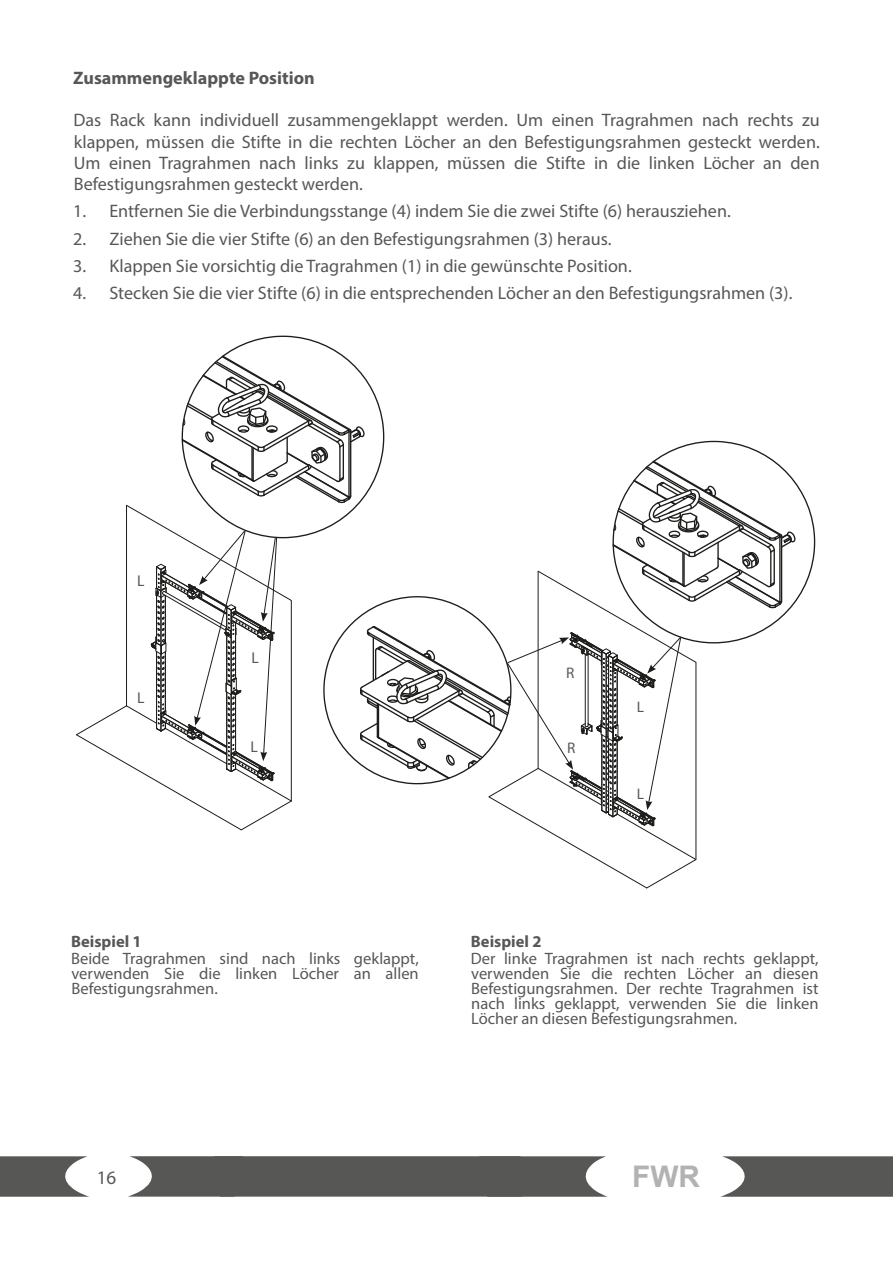
<style>
.page{position:relative;width:893px;height:1263px;background:#fff}
.page>*{position:absolute;margin:0;border:0;box-sizing:border-box;transform-origin:0 0}
.t1{font:700 29.7px "Arial";color:#b2b2b2}
.t2{font:19.05px "Myriad Pro";color:#575756}
.t3{font:18.15px/21.3px "Myriad Pro";color:#575756;text-align:justify}
.Fließtext_Fett{font:700 18.15px "Myriad Pro";color:#575756}
.t4{font:16.5px/15px "Myriad Pro";color:#575756;text-align:justify}
.t5{font:700 16.5px "Myriad Pro";color:#575756}
.t6{font:15.6px "Myriad Pro";color:#575756}
.t7{font:15.3px "Myriad Pro";color:#575756}
</style>
<div class="page">
<svg style="left:76px;top:335px;width:740px;height:553px"></svg>
<svg style="left:0;top:1156px;width:89px;height:41px"></svg>
<svg style="left:720px;top:1156px;width:173px;height:41px;background:#6a6a69"></svg>
<svg style="left:128px;top:1156px;width:480px;height:41px;background:#646463"></svg>
<p class="Fließtext_Fett" style="left:73px;top:66px;width:243px">Zusammengeklappte Position</p>
<p class="t3" style="left:73px;top:109px;width:748px">Das Rack kann individuell zusammengeklappt werden. Um einen Tragrahmen nach rechts zu klappen, müssen die Stifte in die rechten Löcher an den Befestigungsrahmen gesteckt werden.<br>Um einen Tragrahmen nach links zu klappen, müssen die Stifte in die linken Löcher an den Befestigungsrahmen gesteckt werden.</p>
<p class="t3" style="left:73px;top:200px;width:659px">1. Entfernen Sie die Verbindungsstange (4) indem Sie die zwei Stifte (6) herausziehen.</p>
<p class="t3" style="left:73px;top:228px;width:540px">2. Ziehen Sie die vier Stifte (6) an den Befestigungsrahmen (3) heraus.</p>
<p class="t3" style="left:73px;top:255px;width:560px">3. Klappen Sie vorsichtig die Tragrahmen (1) in die gewünschte Position.</p>
<p class="t3" style="left:73px;top:282px;width:721px">4. Stecken Sie die vier Stifte (6) in die entsprechenden Löcher an den Befestigungsrahmen (3).</p>
<p class="t6" style="left:137px;top:571px;width:9px">L</p>
<p class="t6" style="left:137px;top:688px;width:9px">L</p>
<p class="t6" style="left:251px;top:648px;width:9px">L</p>
<p class="t6" style="left:250px;top:737px;width:9px">L</p>
<p class="t7" style="left:566px;top:664px;width:10px">R</p>
<p class="t7" style="left:567px;top:738px;width:10px">R</p>
<p class="t7" style="left:637px;top:697px;width:9px">L</p>
<p class="t7" style="left:637px;top:785px;width:9px">L</p>
<p class="t5" style="left:71px;top:930px;width:72px">Beispiel 1</p>
<p class="t4" style="left:71px;top:951px;width:349px">Beide Tragrahmen sind nach links geklappt, verwenden Sie die linken Löcher an allen Befestigungsrahmen.</p>
<p class="t5" style="left:471px;top:930px;width:72px">Beispiel 2</p>
<p class="t4" style="left:471px;top:951px;width:349px">Der linke Tragrahmen ist nach rechts geklappt, verwenden Sie die rechten Löcher an diesen Befestigungsrahmen. Der rechte Tragrahmen ist nach links geklappt, verwenden Sie die linken Löcher an diesen Befestigungsrahmen.</p>
<p class="t2" style="left:97px;top:1166px;width:21px">16</p>
<h1 class="t1" style="left:632px;top:1155px;width:69px">FWR</h1>
</div>
